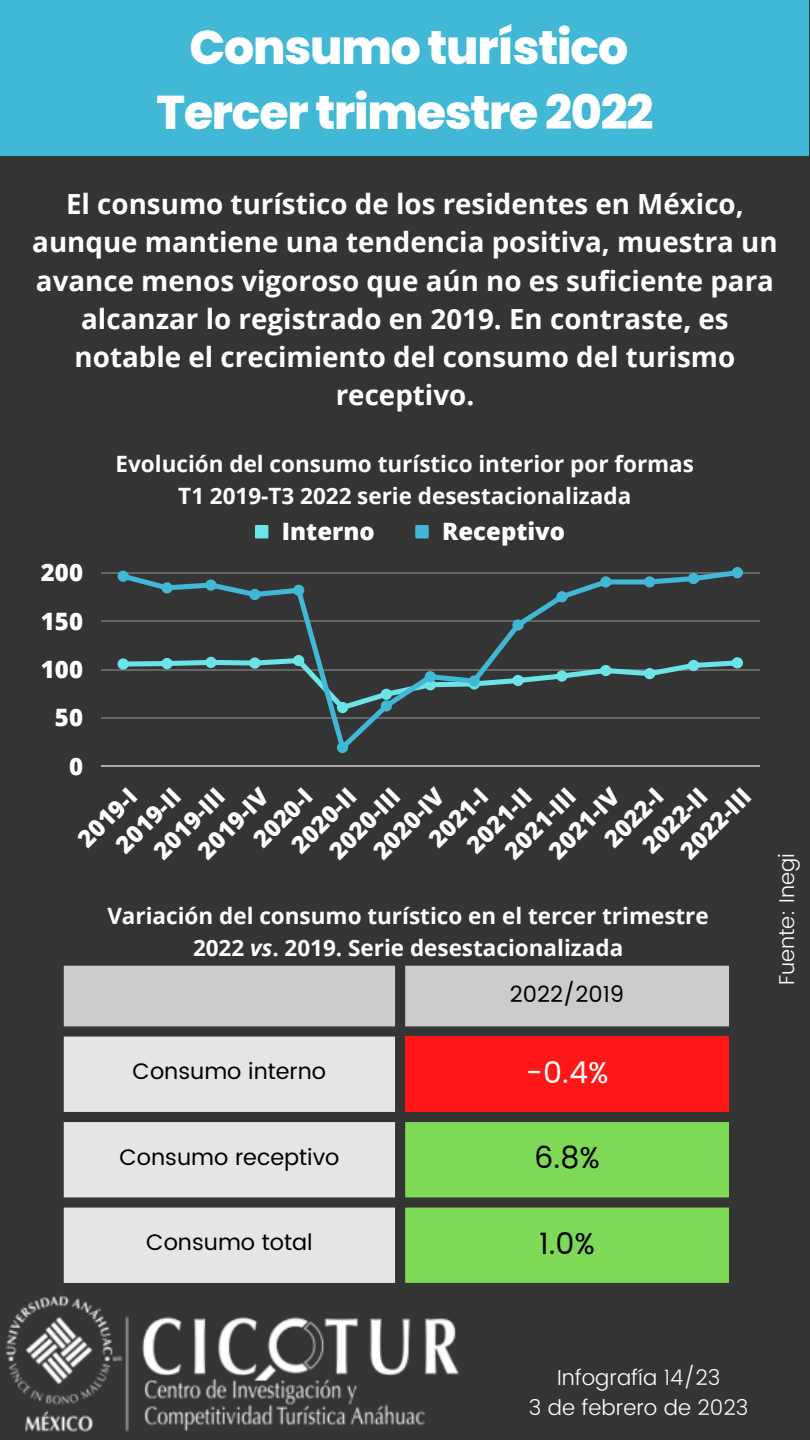
<style>
.page{position:relative;width:810px;height:1440px;background:#343434}
.page>*{position:absolute;margin:0;border:0;box-sizing:border-box;transform-origin:0 0}
.t1{font:800 47.4px/65.2px "Poppins";letter-spacing:-.025em;color:#fff;text-align:center}
.t2{font:30px "Poppins";color:#000}
.t3{font:30px "Poppins";color:#fff}
.t4{font:700 27.75px/38.2px "Open Sans";color:#fff;text-align:center}
.t5{font:800 24px/48.4px "Open Sans";color:#fff;text-align:right}
.t6{font:700 22.5px/31.5px "Open Sans";color:#fff;text-align:center}
.t7{font:22.5px "Poppins";color:#000}
.t8{font:300 21.45px/29.2px "Poppins";color:#fff;text-align:center}
.s1{font-style:italic}
</style>
<div class="page">
<div style="left:0;top:0;width:809px;height:156px;background:#41b8d5"></div>
<img style="left:5px;top:1296px;width:455px;height:136px">
<div style="left:255px;top:525px;width:13px;height:13px;background:#6ce5e8"></div>
<div style="left:415px;top:525px;width:14px;height:13px;background:#41b8d5"></div>
<hr style="left:101px;top:572px;width:658px;height:1px;background:#fff">
<hr style="left:101px;top:621px;width:658px;height:1px;background:#fff">
<hr style="left:101px;top:669px;width:658px;height:1px;background:#fff">
<hr style="left:101px;top:717px;width:658px;height:2px;background:#fff">
<hr style="left:101px;top:766px;width:658px;height:1px;background:#fff">
<svg style="left:118px;top:567px;width:625px;height:186px"></svg>
<div style="left:64px;top:966px;width:665px;height:60px;background:#ccc"></div>
<svg style="left:64px;top:1037px;width:331px;height:246px;background:#d7d7d7"></svg>
<div style="left:405px;top:1037px;width:324px;height:75px;background:#ff1616"></div>
<svg style="left:405px;top:1122px;width:324px;height:161px;background:#79ce54"></svg>
<h1 class="t1" style="left:157px;top:15px;width:498px">Consumo turístico<br>Tercer trimestre 2022</h1>
<p class="t4" style="left:32px;top:184px;width:747px">El consumo turístico de los residentes en México, aunque mantiene una tendencia positiva, muestra un avance menos vigoroso que aún no es suficiente para alcanzar lo registrado en 2019. En contraste, es notable el crecimiento del consumo del turismo receptivo.</p>
<p class="t6" style="left:116px;top:448px;width:580px">Evolución del consumo turístico interior por formas<br>T1 2019-T3 2022 serie desestacionalizada</p>
<p class="t5" style="left:41px;top:548px;width:44px">200<br>150<br>100<br>50<br>0</p>
<p class="t5" style="left:282px;top:507px;width:94px">Interno</p>
<p class="t5" style="left:442px;top:507px;width:124px">Receptivo</p>
<p class="t5" style="left:184px;top:837px;width:90px;rotate:-45deg">2019-IV</p>
<p class="t5" style="left:360px;top:837px;width:90px;rotate:-45deg">2020-IV</p>
<p class="t5" style="left:535px;top:837px;width:90px;rotate:-45deg">2021-IV</p>
<p class="t5" style="left:102px;top:832px;width:82px;rotate:-45deg">2019-II</p>
<p class="t5" style="left:278px;top:832px;width:82px;rotate:-45deg">2020-II</p>
<p class="t5" style="left:453px;top:832px;width:82px;rotate:-45deg">2021-II</p>
<p class="t5" style="left:629px;top:832px;width:82px;rotate:-45deg">2022-II</p>
<p class="t5" style="left:140px;top:837px;width:90px;rotate:-45deg">2019-III</p>
<p class="t5" style="left:316px;top:837px;width:90px;rotate:-45deg">2020-III</p>
<p class="t5" style="left:491px;top:837px;width:90px;rotate:-45deg">2021-III</p>
<p class="t5" style="left:667px;top:837px;width:90px;rotate:-45deg">2022-III</p>
<p class="t5" style="left:64px;top:826px;width:74px;rotate:-45deg">2019-I</p>
<p class="t5" style="left:240px;top:826px;width:74px;rotate:-45deg">2020-I</p>
<p class="t5" style="left:415px;top:826px;width:74px;rotate:-45deg">2021-I</p>
<p class="t5" style="left:591px;top:826px;width:74px;rotate:-45deg">2022-I</p>
<p class="t6" style="left:107px;top:900px;width:603px">Variación del consumo turístico en el tercer trimestre<br>2022 <span class="s1">vs</span>. 2019. Serie desestacionalizada</p>
<p class="t7" style="left:510px;top:981px;width:116px">2022/2019</p>
<p class="t7" style="left:133px;top:1058px;width:195px">Consumo interno</p>
<p class="t3" style="left:526px;top:1055px;width:84px">-0.4%</p>
<p class="t7" style="left:119px;top:1144px;width:222px">Consumo receptivo</p>
<p class="t2" style="left:534px;top:1140px;width:67px">6.8%</p>
<p class="t7" style="left:146px;top:1229px;width:168px">Consumo total</p>
<p class="t2" style="left:539px;top:1226px;width:57px">1.0%</p>
<p class="t8" style="left:772px;top:985px;width:133px;rotate:-90deg">Fuente: Inegi</p>
<p class="t8" style="left:529px;top:1363px;width:221px">Infografía 14/23<br>3 de febrero de 2023</p>
</div>
